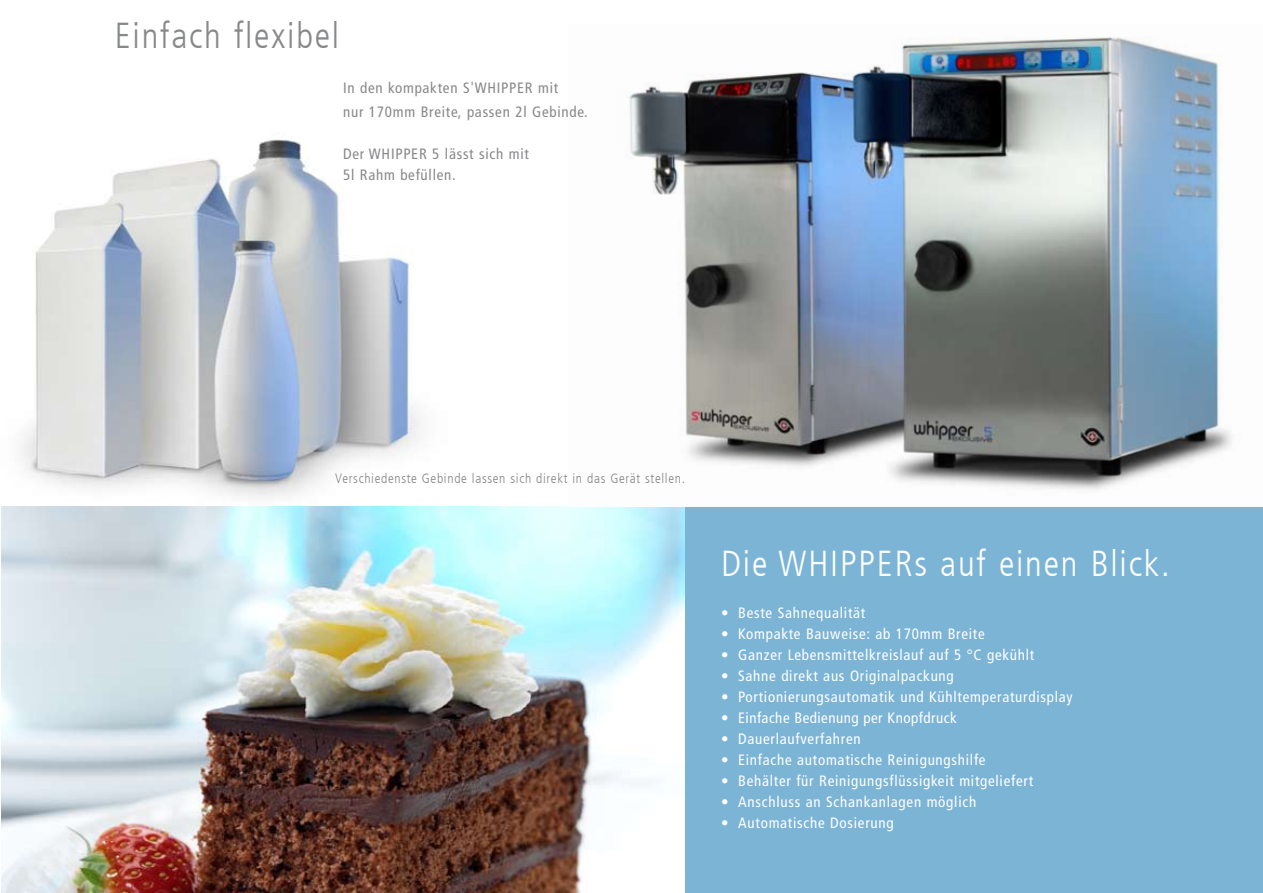
<style>
.page{position:relative;width:1263px;height:893px;background:#fff}
.page>*{position:absolute;margin:0;border:0;box-sizing:border-box;transform-origin:0 0}
.t1{font:300 condensed 36px "Frutiger LT";letter-spacing:.05em;color:#fff}
.t2{font:300 condensed 36px "Frutiger LT";letter-spacing:.05em;color:#87888a}
.t3{font:condensed 15px "Frutiger LT";letter-spacing:.05em;color:#fff}
.t4{font:condensed 15px/24px "Frutiger LT";letter-spacing:.05em;color:#87888a}
.t5{font:condensed 15px "Frutiger LT";letter-spacing:.03em;color:#fff}
.t6{font:300 condensed 13.5px "Frutiger LT";letter-spacing:.05em;color:#87888a}
</style>
<div class="page">
<img style="left:21px;top:139px;width:400px;height:358px">
<img style="left:1px;top:506px;width:684px;height:387px">
<div style="left:685px;top:506px;width:578px;height:387px;background:#7cb4d6"></div>
<img style="left:629px;top:37px;width:603px;height:453px">
<h1 class="t2" style="left:115px;top:15px;width:226px">Einfach flexibel</h1>
<p class="t4" style="left:343px;top:76px;width:246px">In den kompakten S'WHIPPER mit<br>nur 170mm Breite, passen 2l Gebinde.</p>
<p class="t4" style="left:343px;top:144px;width:187px;line-height:21px">Der WHIPPER 5 lässt sich mit<br>5l Rahm befüllen.</p>
<p class="t6" style="left:335px;top:471px;width:351px">Verschiedenste Gebinde lassen sich direkt in das Gerät stellen.</p>
<h1 class="t1" style="left:721px;top:543px;width:450px">Die WHIPPERs auf einen Blick.</h1>
<p class="t3" style="left:721px;top:604px;width:146px">• Beste Sahnequalität</p>
<p class="t3" style="left:721px;top:625px;width:265px">• Kompakte Bauweise: ab 170mm Breite</p>
<p class="t3" style="left:721px;top:646px;width:315px">• Ganzer Lebensmittelkreislauf auf 5 °C gekühlt</p>
<p class="t3" style="left:721px;top:667px;width:234px">• Sahne direkt aus Originalpackung</p>
<p class="t3" style="left:721px;top:688px;width:353px">• Portionierungsautomatik und Kühltemperaturdisplay</p>
<p class="t5" style="left:721px;top:709px;width:237px">• Einfache Bedienung per Knopfdruck</p>
<p class="t3" style="left:721px;top:730px;width:141px">• Dauerlaufverfahren</p>
<p class="t3" style="left:721px;top:751px;width:266px">• Einfache automatische Reinigungshilfe</p>
<p class="t3" style="left:721px;top:772px;width:313px">• Behälter für Reinigungsflüssigkeit mitgeliefert</p>
<p class="t3" style="left:721px;top:793px;width:257px">• Anschluss an Schankanlagen möglich</p>
<p class="t3" style="left:721px;top:814px;width:174px">• Automatische Dosierung</p>
</div>
